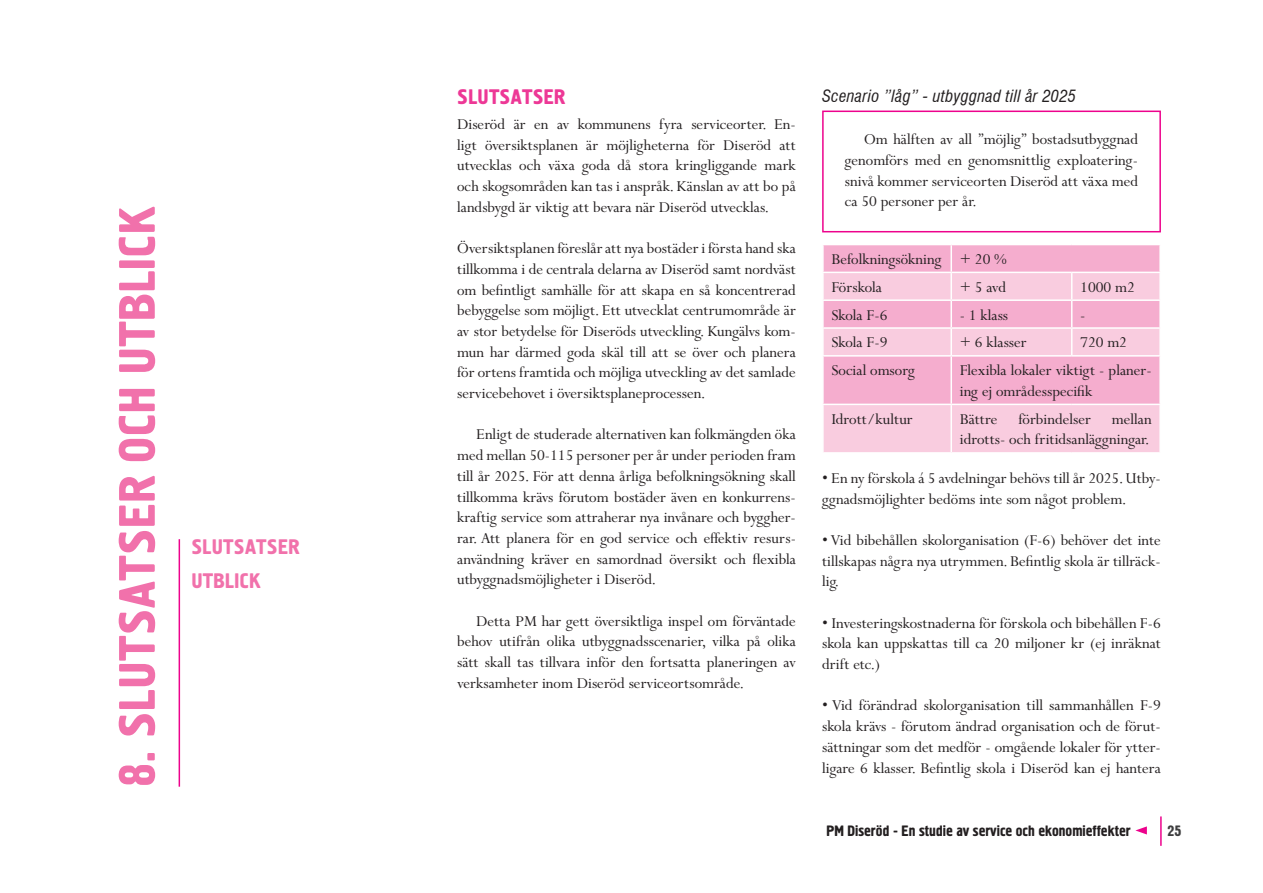
<style>
.page{position:relative;width:1263px;height:893px;background:#fff}
.page>*{position:absolute;margin:0;border:0;box-sizing:border-box;transform-origin:0 0}
.t1{font:51px "Hermes";letter-spacing:.01em;color:#f171ab}
.t2{font:21px/33.8px "Hermes";letter-spacing:.01em;color:#f171ab}
.t3{font:21px "Hermes";letter-spacing:.01em;color:#ed3896}
.t4{font:16.95px/20.7px "Perpetua MT Std";color:#231f20;text-align:justify}
.t5{font:italic condensed 16.5px "Swiss 721 BT";letter-spacing:.015em;color:#231f20}
.t6{font:15px "Hermes";color:#231f20}
.t7{font:15px "Hermes";color:#3e3e3f}
</style>
<div class="page">
<hr style="left:1160px;top:816px;width:2px;height:30px;background:#ed028c">
<svg style="left:1135px;top:826px;width:12px;height:8px"></svg>
<hr style="left:179px;top:539px;width:1px;height:248px;background:#ed028c">
<div style="left:822px;top:111px;width:339px;height:121px;border:2px solid #ed028c"></div>
<svg style="left:824px;top:245px;width:335px;height:27px;background:#f5afcf"></svg>
<svg style="left:824px;top:273px;width:335px;height:179px;background:#f7bfd7"></svg>
<hr style="left:950px;top:245px;width:2px;height:27px;background:#fff">
<hr style="left:950px;top:273px;width:2px;height:26px;background:#fff">
<hr style="left:822px;top:299px;width:129px;height:2px;background:#fff">
<hr style="left:951px;top:299px;width:121px;height:2px;background:#fff">
<hr style="left:950px;top:301px;width:2px;height:26px;background:#fff">
<hr style="left:1072px;top:299px;width:89px;height:2px;background:#fff">
<hr style="left:822px;top:327px;width:129px;height:2px;background:#fff">
<hr style="left:951px;top:327px;width:121px;height:2px;background:#fff">
<hr style="left:950px;top:329px;width:2px;height:26px;background:#fff">
<hr style="left:1072px;top:327px;width:89px;height:2px;background:#fff">
<svg style="left:1071px;top:273px;width:1px;height:82px"></svg>
<hr style="left:822px;top:355px;width:129px;height:2px;background:#fff">
<hr style="left:951px;top:355px;width:121px;height:2px;background:#fff">
<hr style="left:950px;top:357px;width:2px;height:47px;background:#fff">
<hr style="left:1072px;top:355px;width:89px;height:2px;background:#fff">
<hr style="left:822px;top:404px;width:129px;height:1px;background:#fff">
<hr style="left:951px;top:404px;width:121px;height:1px;background:#fff">
<hr style="left:950px;top:405px;width:2px;height:47px;background:#fff">
<hr style="left:1072px;top:404px;width:89px;height:1px;background:#fff">
<h1 class="t1" style="left:105px;top:786px;width:582px;rotate:-90deg">8. Slutsatser och utblick</h1>
<p class="t2" style="left:191px;top:530px;width:110px">Slutsatser<br>Utblick</p>
<p class="t3" style="left:457px;top:83px;width:110px">Slutsatser</p>
<p class="t4" style="left:457px;top:114px;width:340px">Diseröd är en av kommunens fyra serviceorter. En&shy;ligt översiktsplanen är möjligheterna för Diseröd att utvecklas och växa goda då stora kringliggande mark och skogsområden kan tas i anspråk. Känslan av att bo på landsbygd är viktig att bevara när Diseröd utvecklas.</p>
<p class="t4" style="left:457px;top:239px;width:340px">Översiktsplanen föreslår att nya bostäder i första hand ska tillkomma i de centrala delarna av Diseröd samt nordväst om befintligt samhälle för att skapa en så koncentrerad bebyggelse som möjligt. Ett utvecklat centrumområde är av stor betydelse för Diseröds utveckling. Kungälvs kom&shy;mun har därmed goda skäl till att se över och planera för ortens framtida och möjliga utveckling av det samlade servicebehovet i översiktsplaneprocessen.</p>
<p class="t4" style="left:457px;top:425px;width:340px;text-indent:19px">Enligt de studerade alternativen kan folkmängden öka med mellan 50-115 personer per år under perioden fram till år 2025. För att denna årliga befolkningsökning skall tillkomma krävs förutom bostäder även en konkurrens&shy;kraftig service som attraherar nya invånare och byggher&shy;rar. Att planera för en god service och effektiv resurs&shy;användning kräver en samordnad översikt och flexibla utbyggnadsmöjligheter i Diseröd.</p>
<p class="t4" style="left:457px;top:611px;width:340px;text-indent:19px">Detta PM har gett översiktliga inspel om förväntade behov utifrån olika utbyggnadsscenarier, vilka på olika sätt skall tas tillvara inför den fortsatta planeringen av verksamheter inom Diseröd serviceortsområde.</p>
<p class="t5" style="left:822px;top:86px;width:255px">Scenario ”låg” - utbyggnad till år 2025</p>
<p class="t4" style="left:845px;top:130px;width:295px;text-indent:19px">Om hälften av all ”möjlig” bostadsutbyggnad genomförs med en genomsnittlig exploatering&shy;snivå kommer serviceorten Diseröd att växa med ca 50 personer per år.</p>
<p class="t4" style="left:831px;top:246px;width:177px;line-height:27.8px">Befolkningsökning + 20 %<br>Förskola</p>
<p class="t4" style="left:960px;top:277px;width:48px">+ 5 avd</p>
<p class="t4" style="left:1080px;top:277px;width:56px">1000 m2</p>
<p class="t4" style="left:831px;top:305px;width:58px">Skola F-6</p>
<p class="t4" style="left:960px;top:305px;width:50px">- 1 klass</p>
<p class="t4" style="left:1080px;top:305px;width:7px">-</p>
<p class="t4" style="left:831px;top:333px;width:58px">Skola F-9</p>
<p class="t4" style="left:960px;top:333px;width:69px">+ 6 klasser</p>
<p class="t4" style="left:1080px;top:333px;width:48px">720 m2</p>
<p class="t4" style="left:831px;top:360px;width:85px">Social omsorg</p>
<p class="t4" style="left:960px;top:360px;width:193px">Flexibla lokaler viktigt - planer&shy;ing ej områdesspecifik</p>
<p class="t4" style="left:831px;top:409px;width:83px">Idrott/kultur</p>
<p class="t4" style="left:960px;top:409px;width:193px">Bättre förbindelser mellan idrotts- och fritidsanläggningar.</p>
<p class="t4" style="left:822px;top:468px;width:340px">• En ny förskola á 5 avdelningar behövs till år 2025.Utby&shy;ggnadsmöjlighter bedöms inte som något problem.</p>
<p class="t4" style="left:822px;top:530px;width:340px">• Vid bibehållen skolorganisation (F-6) behöver det inte tillskapas några nya utrymmen. Befintlig skola är tillräck&shy;lig.</p>
<p class="t4" style="left:822px;top:613px;width:340px">• Investeringskostnaderna för förskola och bibehållen F-6 skola kan uppskattas till ca 20 miljoner kr (ej inräknat drift etc.)</p>
<p class="t4" style="left:822px;top:696px;width:340px">• Vid förändrad skolorganisation till sammanhållen F-9 skola krävs - förutom ändrad organisation och de förut&shy;sättningar som det medför - omgående lokaler för ytter&shy;ligare 6 klasser. Befintlig skola i Diseröd kan ej hantera</p>
<p class="t6" style="left:826px;top:821px;width:306px">PM Diseröd - En studie av service och ekonomieffekter</p>
<p class="t7" style="left:1167px;top:822px;width:15px">25</p>
</div>
